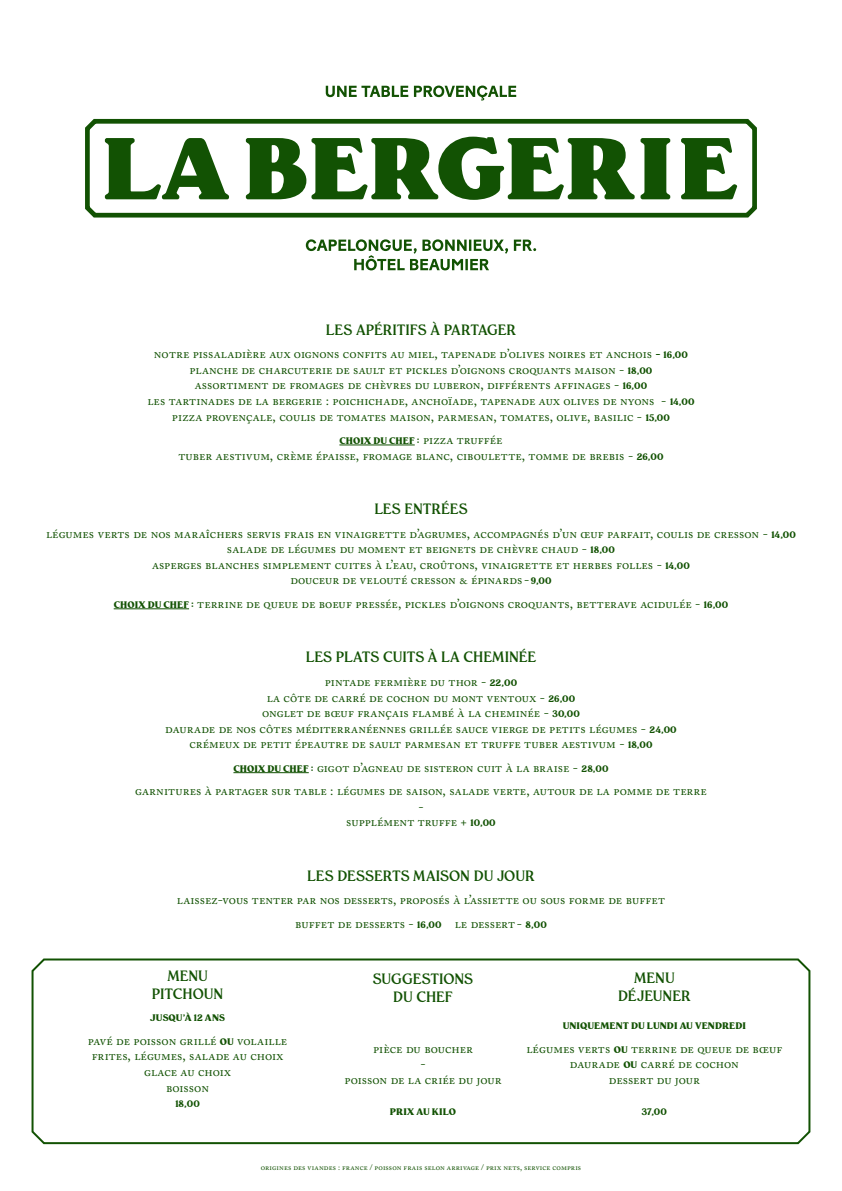
<style>
.page{position:relative;width:842px;height:1191px;background:#fff}
.page>*{position:absolute;margin:0;border:0;box-sizing:border-box;transform-origin:0 0}
.TITRE{font:15px/18px "Pockota";color:#125203;text-align:center}
.TEXTE_COURANT{font:13px/15.6px "Adobe Caslon Pro";color:#125203;text-align:center}
.TEXTE_COURANT-2{font:700 9.5px "Pockota";letter-spacing:.01em;color:#125203}
.TEXTE_COURANT-3{font:8px "Adobe Caslon Pro";letter-spacing:.01em;color:#125203}
.s1{font-weight:700}
.s2{font-family:"Pockota";font-weight:700;font-size:9.5px}
.s3{font-family:"Adobe Caslon Pro";font-weight:400;font-size:13px}
</style>
<div class="page">
<svg style="left:326px;top:86px;width:190px;height:14px"></svg>
<svg style="left:306px;top:239px;width:230px;height:31px"></svg>
<svg style="left:85px;top:118px;width:672px;height:100px"></svg>
<svg style="left:105px;top:137px;width:632px;height:63px"></svg>
<hr style="left:339px;top:445px;width:76px;height:1px;background:#125203">
<hr style="left:114px;top:608px;width:75px;height:1px;background:#125203">
<hr style="left:233px;top:772px;width:76px;height:1px;background:#125203">
<div style="left:32px;top:958px;width:778px;height:186px;border:2px solid #125203;border-radius:11px"></div>
<p class="TITRE" style="left:326px;top:321px;width:192px">LES APÉRITIFS À PARTAGER</p>
<p class="TEXTE_COURANT" style="left:147px;top:346px;width:548px">notre pissaladière aux oignons confits au miel, tapenade d’olives noires et anchois <span class="s1">-</span> <span class="s2">16,00 </span>planche de charcuterie de sault et pickles d’oignons croquants maison - <span class="s2">18,00<br></span>assortiment de fromages de chèvres du luberon, différents affinages - <span class="s2">16,00<br></span>les tartinades de la bergerie : poichichade, anchoïade, tapenade aux olives de nyons - <span class="s2">14,00 </span>pizza provençale, coulis de tomates maison, parmesan, tomates, olive, basilic - <span class="s2">15,00</span></p>
<p class="TEXTE_COURANT-2" style="left:339px;top:435px;width:165px">CHOIX DU CHEF : <span class="s3">pizza truffée</span></p>
<p class="TEXTE_COURANT" style="left:178px;top:447px;width:487px">tuber aestivum, crème épaisse, fromage blanc, ciboulette, tomme de brebis - <span class="s2">26,00</span></p>
<p class="TITRE" style="left:374px;top:500px;width:95px">LES ENTRÉES</p>
<p class="TEXTE_COURANT" style="left:46px;top:525px;width:751px">légumes verts de nos maraîchers servis frais en vinaigrette d’agrumes, accompagnés d’un œuf parfait, coulis de cresson - <span class="s2">14,00 </span>salade de légumes du moment et beignets de chèvre chaud - <span class="s2">18,00<br></span>asperges blanches simplement cuites à l’eau, croûtons, vinaigrette et herbes folles - <span class="s2">14,00<br></span>douceur de velouté cresson &amp; épinards -<span class="s2">9,00</span></p>
<p class="TEXTE_COURANT" style="left:114px;top:595px;width:616px"><span class="s2">CHOIX DU CHEF :</span> terrine de queue de boeuf pressée, pickles d’oignons croquants, betterave acidulée - <span class="s2">16,00</span></p>
<p class="TITRE" style="left:306px;top:648px;width:232px">LES PLATS CUITS À LA CHEMINÉE</p>
<p class="TEXTE_COURANT" style="left:325px;top:673px;width:194px">pintade fermière du thor - <span class="s2">22,00</span></p>
<p class="TEXTE_COURANT" style="left:267px;top:689px;width:310px">la côte de carré de cochon du mont ventoux - <span class="s2">26,00</span></p>
<p class="TEXTE_COURANT" style="left:165px;top:705px;width:513px">onglet de bœuf français flambé à la cheminée - <span class="s2">30,00<br></span>daurade de nos côtes méditerranéennes grillée sauce vierge de petits légumes - <span class="s2">24,00</span></p>
<p class="TEXTE_COURANT" style="left:189px;top:736px;width:464px">crémeux de petit épeautre de sault parmesan et truffe tuber aestivum - <span class="s2">18,00</span></p>
<p class="TEXTE_COURANT" style="left:233px;top:759px;width:377px"><span class="s2">CHOIX DU CHEF :</span> gigot d’agneau de sisteron cuit à la braise - <span class="s2">28,00</span></p>
<p class="TEXTE_COURANT" style="left:135px;top:783px;width:573px">garnitures à partager sur table : légumes de saison, salade verte, autour de la pomme de terre</p>
<p class="TEXTE_COURANT" style="left:346px;top:798px;width:151px">-<br>supplément truffe + <span class="s2">10,00</span></p>
<p class="TITRE" style="left:307px;top:867px;width:229px">LES DESSERTS MAISON DU JOUR</p>
<p class="TEXTE_COURANT" style="left:177px;top:892px;width:490px">laissez-vous tenter par nos desserts, proposés à l’assiette ou sous forme de buffet</p>
<p class="TEXTE_COURANT" style="left:295px;top:915px;width:253px">buffet de desserts - <span class="s2">16,00</span> le dessert- <span class="s2">8,00</span></p>
<p class="TITRE" style="left:152px;top:967px;width:73px">MENU<br>PITCHOUN</p>
<p class="TEXTE_COURANT-2" style="left:150px;top:1012px;width:76px">JUSQU’À 12 ANS</p>
<p class="TEXTE_COURANT" style="left:88px;top:1032px;width:201px">pavé de poisson grillé <span class="s2">OU</span> volaille frites, légumes, salade au choix glace au choix<br>boisson</p>
<p class="TEXTE_COURANT-2" style="left:175px;top:1098px;width:26px">18,00</p>
<p class="TITRE" style="left:373px;top:969px;width:102px">SUGGESTIONS<br>DU CHEF</p>
<p class="TEXTE_COURANT" style="left:344px;top:1040px;width:159px">pièce du boucher<br>-<br>poisson de la criée du jour</p>
<p class="TEXTE_COURANT-2" style="left:390px;top:1106px;width:68px">PRIX AU KILO</p>
<p class="TITRE" style="left:618px;top:969px;width:74px">MENU<br>DÉJEUNER</p>
<p class="TEXTE_COURANT-2" style="left:563px;top:1020px;width:185px">UNIQUEMENT DU LUNDI AU VENDREDI</p>
<p class="TEXTE_COURANT" style="left:526px;top:1040px;width:257px">légumes verts <span class="s2">OU</span> terrine de queue de bœuf daurade <span class="s2">OU</span> carré de cochon<br>dessert du jour</p>
<p class="TEXTE_COURANT-2" style="left:642px;top:1106px;width:27px">37,00</p>
<p class="TEXTE_COURANT-3" style="left:261px;top:1162px;width:322px">origines des viandes : france / poisson frais selon arrivage / prix nets, service compris</p>
</div>
